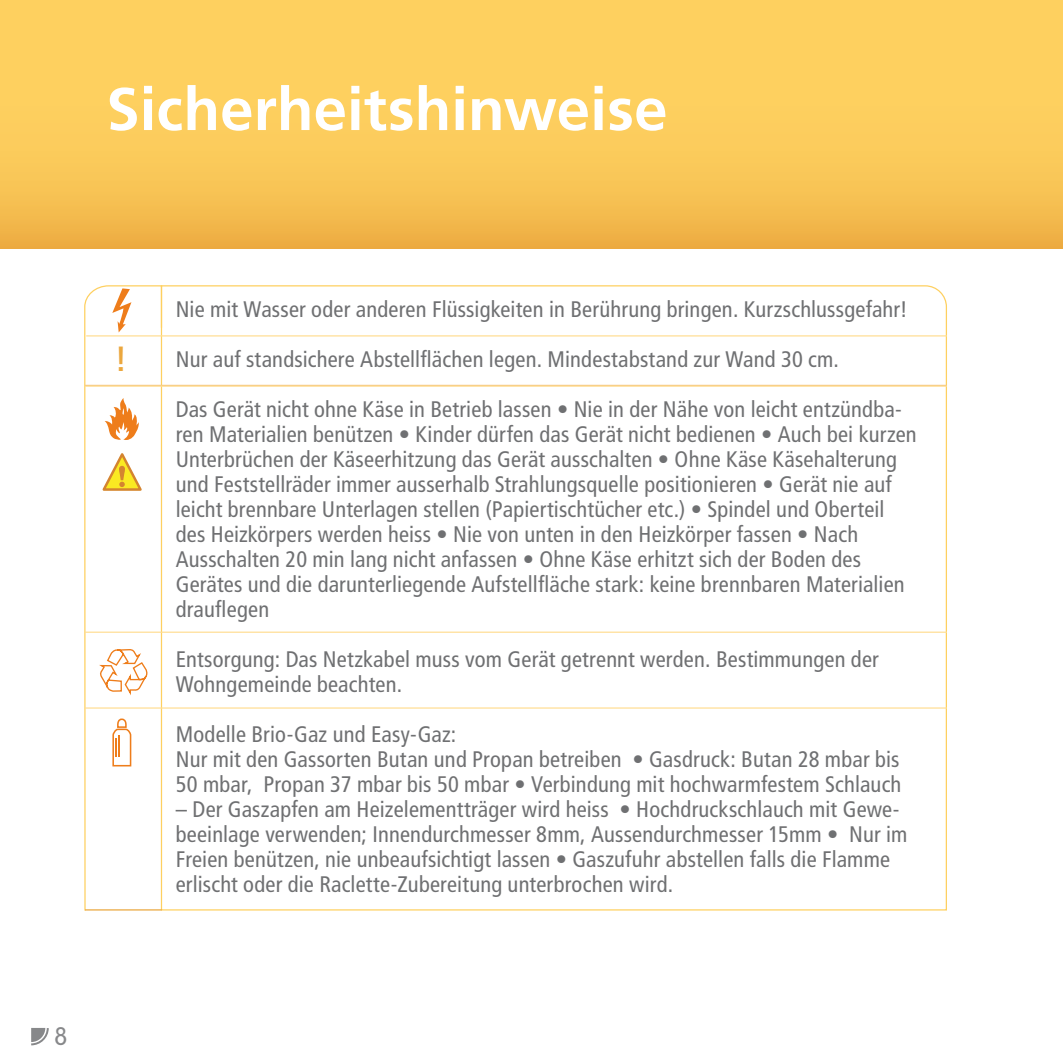
<style>
.page{position:relative;width:1063px;height:1063px;background:#fff}
.page>*{position:absolute;margin:0;border:0;box-sizing:border-box;transform-origin:0 0}
.t1{font:700 60px "Frutiger LT Std";color:#fff}
.t2{font:35px "Frutiger LT Std";color:#eba73e}
.t3{font:300 25px "VAG Rounded Std";color:#87888a}
.t4{font:condensed 22.5px/25px "Frutiger LT Std";letter-spacing:.01em;color:#6f7072}
</style>
<div class="page">
<svg style="left:163px;top:285px;width:784px;height:626px"></svg>
<div style="left:0;top:0;width:1063px;height:248px;background:linear-gradient(to bottom,#ffd866,#f3ba4d)"></div>
<svg style="left:84px;top:285px;width:79px;height:626px"></svg>
<hr style="left:86px;top:335px;width:861px;height:2px;background:#ffde95">
<hr style="left:85px;top:385px;width:862px;height:1px;background:#f2c17a">
<hr style="left:85px;top:632px;width:862px;height:1px;background:#ffde95">
<hr style="left:85px;top:707px;width:862px;height:2px;background:#ffde95">
<svg style="left:105px;top:398px;width:34px;height:43px"></svg>
<svg style="left:112px;top:288px;width:19px;height:44px"></svg>
<svg style="left:112px;top:718px;width:20px;height:49px"></svg>
<hr style="left:85px;top:909px;width:77px;height:2px;background:#eba73e">
<svg style="left:31px;top:1028px;width:18px;height:18px"></svg>
<hr style="left:85px;top:386px;width:862px;height:1px;background:#ffde95">
<svg style="left:100px;top:449px;width:44px;height:44px"></svg>
<h1 class="t1" style="left:106px;top:83px;width:563px">Sicherheitshinweise</h1>
<p class="t3" style="left:54px;top:1026px;width:15px">8</p>
<h2 class="t2" style="left:114px;top:344px;width:15px">!</h2>
<p class="t4" style="left:176px;top:298px;width:734px">Nie mit Wasser oder anderen Flüssigkeiten in Berührung bringen. Kurzschlussgefahr!</p>
<p class="t4" style="left:176px;top:348px;width:665px">Nur auf standsichere Abstellflächen legen. Mindestabstand zur Wand 30 cm.</p>
<p class="t4" style="left:176px;top:398px;width:743px">Das Gerät nicht ohne Käse in Betrieb lassen • Nie in der Nähe von leicht entzündba&shy;ren Materialien benützen • Kinder dürfen das Gerät nicht bedienen • Auch bei kurzen Unterbrüchen der Käseerhitzung das Gerät ausschalten • Ohne Käse Käsehalterung und Feststellräder immer ausserhalb Strahlungsquelle positionieren • Gerät nie auf leicht brennbare Unterlagen stellen (Papiertischtücher etc.) • Spindel und Oberteil des Heizkörpers werden heiss • Nie von unten in den Heizkörper fassen • Nach Ausschalten 20 min lang nicht anfassen • Ohne Käse erhitzt sich der Boden des Gerätes und die darunterliegende Aufstellfläche stark: keine brennbaren Materialien drauflegen</p>
<p class="t4" style="left:176px;top:648px;width:705px">Entsorgung: Das Netzkabel muss vom Gerät getrennt werden. Bestimmungen der<br>Wohngemeinde beachten.</p>
<p class="t4" style="left:176px;top:723px;width:727px">Modelle Brio-Gaz und Easy-Gaz:<br>Nur mit den Gassorten Butan und Propan betreiben • Gasdruck: Butan 28 mbar bis<br>50 mbar, Propan 37 mbar bis 50 mbar • Verbindung mit hochwarmfestem Schlauch</p>
<p class="t4" style="left:176px;top:798px;width:733px">– Der Gaszapfen am Heizelementträger wird heiss • Hochdruckschlauch mit Gewe&shy;beeinlage verwenden; Innendurchmesser 8mm, Aussendurchmesser 15mm • Nur im Freien benützen, nie unbeaufsichtigt lassen • Gaszufuhr abstellen falls die Flamme erlischt oder die Raclette-Zubereitung unterbrochen wird.</p>
</div>
